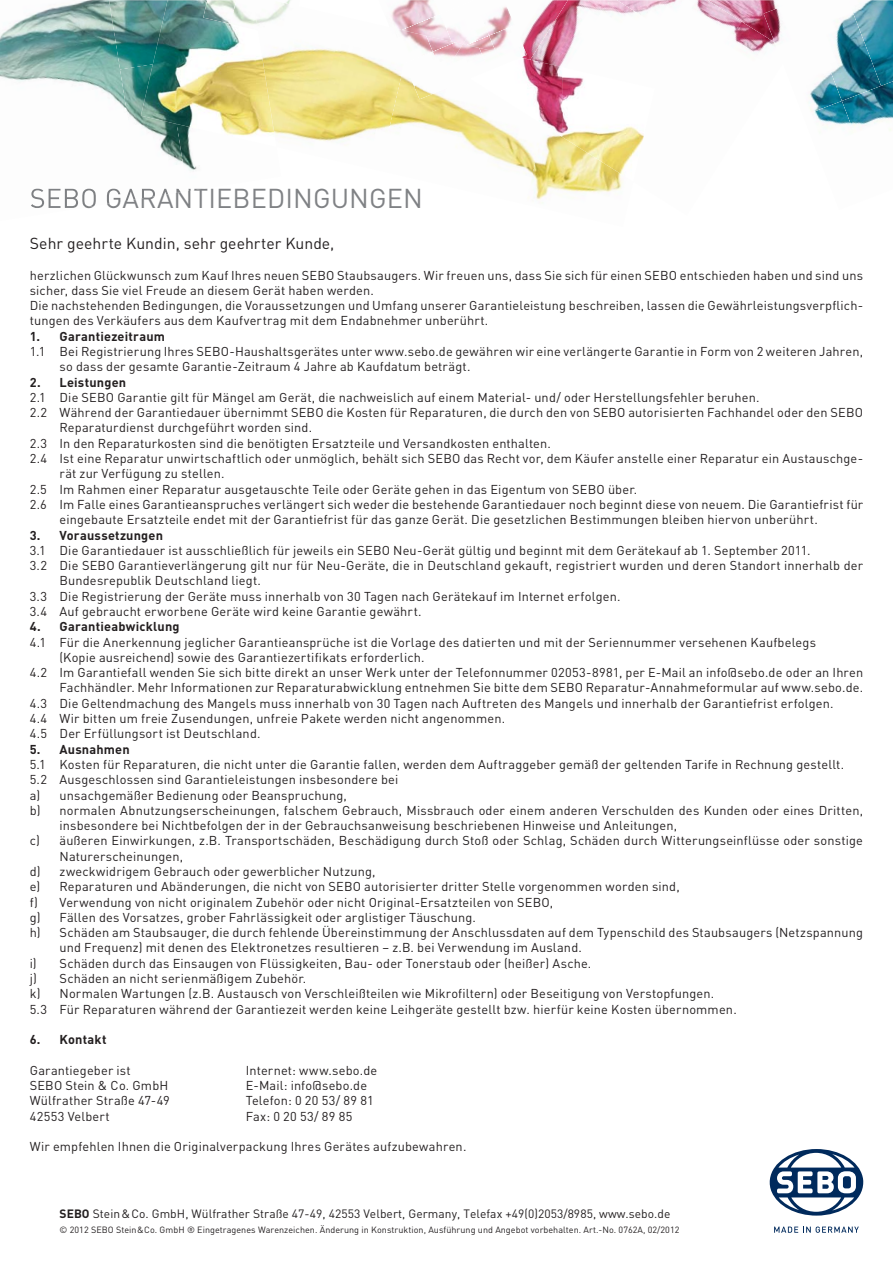
<style>
.page{position:relative;width:893px;height:1263px;background:#fff}
.page>*{position:absolute;margin:0;border:0;box-sizing:border-box;transform-origin:0 0}
.t1{font:27px "DIN";letter-spacing:.005em;color:#808285}
.t2{font:15.75px "DIN";color:#231f20}
.t3{font:12.75px/15.3px "DIN";letter-spacing:.015em;color:#231f20}
.t4{font:700 12.75px "DIN";letter-spacing:.015em;color:#231f20}
.t5{font:12px "DIN";letter-spacing:.005em;color:#231f20}
.t6{font:9px "DIN";letter-spacing:.005em;color:#231f20}
.s1{font-style:inherit}
.s2{font-weight:700}
</style>
<div class="page">
<svg style="left:769px;top:1149px;width:94px;height:67px"></svg>
<svg style="left:774px;top:1227px;width:84px;height:6px"></svg>
<img style="left:881px;top:0;width:11px;height:81px">
<img style="left:860px;top:81px;width:32px;height:50px">
<img style="left:842px;top:0;width:39px;height:101px">
<img style="left:810px;top:22px;width:32px;height:79px">
<img style="left:809px;top:101px;width:51px;height:28px">
<img style="left:0;top:0;width:120px;height:103px">
<img style="left:109px;top:0;width:32px;height:70px">
<img style="left:120px;top:64px;width:56px;height:125px">
<img style="left:36px;top:112px;width:103px;height:77px">
<img style="left:176px;top:147px;width:27px;height:42px">
<img style="left:31px;top:189px;width:170px;height:19px">
<img style="left:276px;top:48px;width:103px;height:94px">
<img style="left:379px;top:64px;width:146px;height:105px">
<img style="left:525px;top:137px;width:98px;height:66px">
<img style="left:141px;top:0;width:135px;height:147px">
<img style="left:451px;top:28px;width:12px;height:14px">
<img style="left:433px;top:24px;width:18px;height:12px">
<img style="left:391px;top:0;width:49px;height:30px">
<img style="left:448px;top:42px;width:21px;height:46px">
<img style="left:404px;top:52px;width:44px;height:47px">
<img style="left:433px;top:36px;width:22px;height:16px">
<img style="left:391px;top:27px;width:42px;height:36px">
<img style="left:253px;top:0;width:38px;height:38px">
<img style="left:203px;top:0;width:27px;height:24px">
<img style="left:230px;top:0;width:28px;height:31px">
<img style="left:527px;top:30px;width:3px;height:28px">
<img style="left:530px;top:0;width:87px;height:63px">
<img style="left:617px;top:0;width:90px;height:17px">
<img style="left:740px;top:43px;width:23px;height:11px">
<img style="left:707px;top:0;width:56px;height:43px">
<img style="left:763px;top:0;width:59px;height:64px">
<img style="left:562px;top:99px;width:82px;height:83px">
<img style="left:469px;top:58px;width:93px;height:79px">
<img style="left:562px;top:77px;width:22px;height:22px">
<img style="left:496px;top:35px;width:31px;height:23px">
<img style="left:488px;top:36px;width:8px;height:12px">
<img style="left:489px;top:7px;width:25px;height:29px">
<img style="left:463px;top:19px;width:26px;height:26px">
<img style="left:488px;top:48px;width:32px;height:23px">
<img style="left:449px;top:44px;width:39px;height:35px">
<h1 class="t1" style="left:30px;top:189px;width:395px">SEBO GARANTIEBEDINGUNGEN</h1>
<p class="t2" style="left:30px;top:238px;width:306px">Sehr geehrte Kundin, sehr geehrter Kunde,</p>
<p class="t3" style="left:30px;top:269px;width:835px">herzlichen Glückwunsch zum Kauf Ihres neuen SEBO Staubsaugers. Wir freuen uns, dass Sie sich für einen SEBO entschieden haben und sind uns sicher, dass Sie viel Freude an diesem Gerät haben werden.<br>Die nachstehenden Bedingungen, die Voraussetzungen und Umfang unserer Garantieleistung beschreiben, lassen die Gewährleistungsverpflich&shy;tungen des Verkäufers aus dem Kaufvertrag mit dem Endabnehmer unberührt.</p>
<p class="t4" style="left:30px;top:329px;width:137px">1. Garantiezeitraum</p>
<p class="t3" style="left:59px;top:345px;width:805px;text-indent:-30px">1.1 Bei Registrierung Ihres SEBO-Haushaltsgerätes unter www.sebo.de gewähren wir eine verlängerte Garantie in Form von 2 weiteren Jahren, so dass der gesamte Garantie-Zeitraum 4 Jahre ab Kaufdatum beträgt.</p>
<p class="t4" style="left:30px;top:375px;width:98px">2. Leistungen</p>
<p class="t3" style="left:30px;top:391px;width:731px">2.1 Die SEBO Garantie gilt für Mängel am Gerät, die nachweislich auf einem Material- und/ oder Herstellungsfehler beruhen.</p>
<p class="t3" style="left:30px;top:406px;width:834px">2.2 Während der Garantiedauer übernimmt SEBO die Kosten für Reparaturen, die durch den von SEBO autorisierten Fachhandel oder den SEBO</p>
<p class="t3" style="left:59px;top:422px;width:254px">Reparaturdienst durchgeführt worden sind.</p>
<p class="t3" style="left:30px;top:437px;width:523px">2.3 In den Reparaturkosten sind die benötigten Ersatzteile und Versandkosten enthalten.</p>
<p class="t3" style="left:30px;top:452px;width:834px">2.4 Ist eine Reparatur unwirtschaftlich oder unmöglich, behält sich SEBO das Recht vor, dem Käufer anstelle einer Reparatur ein Austauschge-</p>
<p class="t3" style="left:59px;top:468px;width:167px">rät zur Verfügung zu stellen.</p>
<p class="t3" style="left:30px;top:483px;width:609px">2.5 Im Rahmen einer Reparatur ausgetauschte Teile oder Geräte gehen in das Eigentum von SEBO über.</p>
<p class="t3" style="left:30px;top:498px;width:835px">2.6 Im Falle eines Garantieanspruches verlängert sich weder die bestehende Garantiedauer noch beginnt diese von neuem. Die Garantiefrist für</p>
<p class="t3" style="left:59px;top:514px;width:759px">eingebaute Ersatzteile endet mit der Garantiefrist für das ganze Gerät. Die gesetzlichen Bestimmungen bleiben hiervon unberührt.</p>
<p class="t4" style="left:30px;top:528px;width:135px">3. Voraussetzungen</p>
<p class="t3" style="left:30px;top:544px;width:782px">3.1 Die Garantiedauer ist ausschließlich für jeweils ein SEBO Neu-Gerät gültig und beginnt mit dem Gerätekauf ab 1. September 2011.</p>
<p class="t3" style="left:30px;top:559px;width:834px">3.2 Die SEBO Garantieverlängerung gilt nur für Neu-Geräte, die in Deutschland gekauft, registriert wurden und deren Standort innerhalb der</p>
<p class="t3" style="left:59px;top:575px;width:203px">Bundesrepublik Deutschland liegt.</p>
<p class="t3" style="left:30px;top:590px;width:592px">3.3 Die Registrierung der Geräte muss innerhalb von 30 Tagen nach Gerätekauf im Internet erfolgen.</p>
<p class="t3" style="left:30px;top:605px;width:393px">3.4 Auf gebraucht erworbene Geräte wird keine Garantie gewährt.</p>
<p class="t4" style="left:30px;top:619px;width:151px">4. Garantieabwicklung</p>
<p class="t3" style="left:30px;top:636px;width:787px">4.1 Für die Anerkennung jeglicher Garantieansprüche ist die Vorlage des datierten und mit der Seriennummer versehenen Kaufbelegs</p>
<p class="t3" style="left:59px;top:651px;width:366px">(Kopie ausreichend) sowie des Garantiezertifikats erforderlich.</p>
<p class="t3" style="left:30px;top:666px;width:835px">4.2 Im Garantiefall wenden Sie sich bitte direkt an unser Werk unter der Telefonnummer 02053-8981, per E-Mail an info@sebo.de oder an Ihren</p>
<p class="t3" style="left:59px;top:682px;width:805px">Fachhändler. Mehr Informationen zur Reparaturabwicklung entnehmen Sie bitte dem SEBO Reparatur-Annahmeformular auf www.sebo.de.</p>
<p class="t3" style="left:30px;top:697px;width:805px">4.3 Die Geltendmachung des Mangels muss innerhalb von 30 Tagen nach Auftreten des Mangels und innerhalb der Garantiefrist erfolgen.</p>
<p class="t3" style="left:30px;top:712px;width:477px">4.4 Wir bitten um freie Zusendungen, unfreie Pakete werden nicht angenommen.</p>
<p class="t3" style="left:30px;top:728px;width:232px">4.5 Der Erfüllungsort ist Deutschland.</p>
<p class="t4" style="left:30px;top:742px;width:101px">5. Ausnahmen</p>
<p class="t3" style="left:30px;top:758px;width:815px">5.1 Kosten für Reparaturen, die nicht unter die Garantie fallen, werden dem Auftraggeber gemäß der geltenden Tarife in Rechnung gestellt.</p>
<p class="t3" style="left:30px;top:774px;width:370px">5.2 Ausgeschlossen sind Garantieleistungen insbesondere bei</p>
<p class="t3" style="left:30px;top:789px;width:319px">a) unsachgemäßer Bedienung oder Beanspruchung,</p>
<p class="t3" style="left:30px;top:804px;width:834px">b) normalen Abnutzungserscheinungen, falschem Gebrauch, Missbrauch oder einem anderen Verschulden des Kunden oder eines Dritten,</p>
<p class="t3" style="left:59px;top:819px;width:619px">insbesondere bei Nichtbefolgen der in der Gebrauchsanweisung beschriebenen Hinweise und Anleitungen,</p>
<p class="t3" style="left:30px;top:835px;width:834px">c) äußeren Einwirkungen, z.B. Transportschäden, Beschädigung durch Stoß oder Schlag, Schäden durch Witterungseinflüsse oder sonstige</p>
<p class="t3" style="left:59px;top:850px;width:125px">Naturerscheinungen,</p>
<p class="t3" style="left:30px;top:865px;width:347px">d) zweckwidrigem Gebrauch oder gewerblicher Nutzung,</p>
<p class="t3" style="left:30px;top:881px;width:651px">e) Reparaturen und Abänderungen, die nicht von SEBO autorisierter dritter Stelle vorgenommen worden sind,</p>
<p class="t3" style="left:30px;top:896px;width:525px">f) Verwendung von nicht originalem Zubehör oder nicht Original-Ersatzteilen von SEBO,</p>
<p class="t3" style="left:30px;top:911px;width:448px">g) Fällen des Vorsatzes, grober Fahrlässigkeit oder arglistiger Täuschung.</p>
<p class="t3" style="left:30px;top:926px;width:834px">h) Schäden am Staubsauger, die durch fehlende Übereinstimmung der Anschlussdaten auf dem Typenschild des Staubsaugers (Netzspannung</p>
<p class="t3" style="left:59px;top:942px;width:524px">und Frequenz) mit denen des Elektronetzes resultieren – z.B. bei Verwendung im Ausland.</p>
<p class="t3" style="left:30px;top:957px;width:563px">i) Schäden durch das Einsaugen von Flüssigkeiten, Bau- oder Tonerstaub oder (heißer) Asche.</p>
<p class="t3" style="left:30px;top:972px;width:278px">j) Schäden an nicht serienmäßigem Zubehör.</p>
<p class="t3" style="left:30px;top:988px;width:686px">k) Normalen Wartungen (z.B. Austausch von Verschleißteilen wie Mikrofiltern) oder Beseitigung von Verstopfungen.</p>
<p class="t3" style="left:30px;top:1003px;width:708px">5.3 Für Reparaturen während der Garantiezeit werden keine Leihgeräte gestellt bzw. hierfür keine Kosten übernommen.</p>
<p class="t4" style="left:30px;top:1032px;width:78px"><span class="s1">6.</span> Kontakt</p>
<p class="t3" style="left:30px;top:1064px;width:103px">Garantiegeber ist</p>
<p class="t3" style="left:246px;top:1064px;width:133px">Internet: www.sebo.de</p>
<p class="t3" style="left:30px;top:1079px;width:140px">SEBO Stein &amp; Co. GmbH</p>
<p class="t3" style="left:246px;top:1079px;width:123px">E-Mail: info@sebo.de</p>
<p class="t3" style="left:30px;top:1095px;width:142px">Wülfrather Straße 47-49</p>
<p class="t3" style="left:246px;top:1095px;width:129px">Telefon: 0 20 53/ 89 81</p>
<p class="t3" style="left:30px;top:1110px;width:82px">42553 Velbert</p>
<p class="t3" style="left:246px;top:1110px;width:108px">Fax: 0 20 53/ 89 85</p>
<p class="t3" style="left:30px;top:1141px;width:438px">Wir empfehlen Ihnen die Originalverpackung Ihres Gerätes aufzubewahren.</p>
<p class="t5" style="left:60px;top:1210px;width:612px"><span class="s2">SEBO</span> Stein&amp;Co. GmbH, Wülfrather Straße 47-49, 42553 Velbert, Germany, Telefax +49(0)2053/8985, www.sebo.de</p>
<p class="t6" style="left:60px;top:1227px;width:621px">© 2012 SEBO Stein&amp;Co. GmbH ® Eingetragenes Warenzeichen. Änderung in Konstruktion, Ausführung und Angebot vorbehalten. Art.-No. 0762A, 02/2012</p>
</div>
